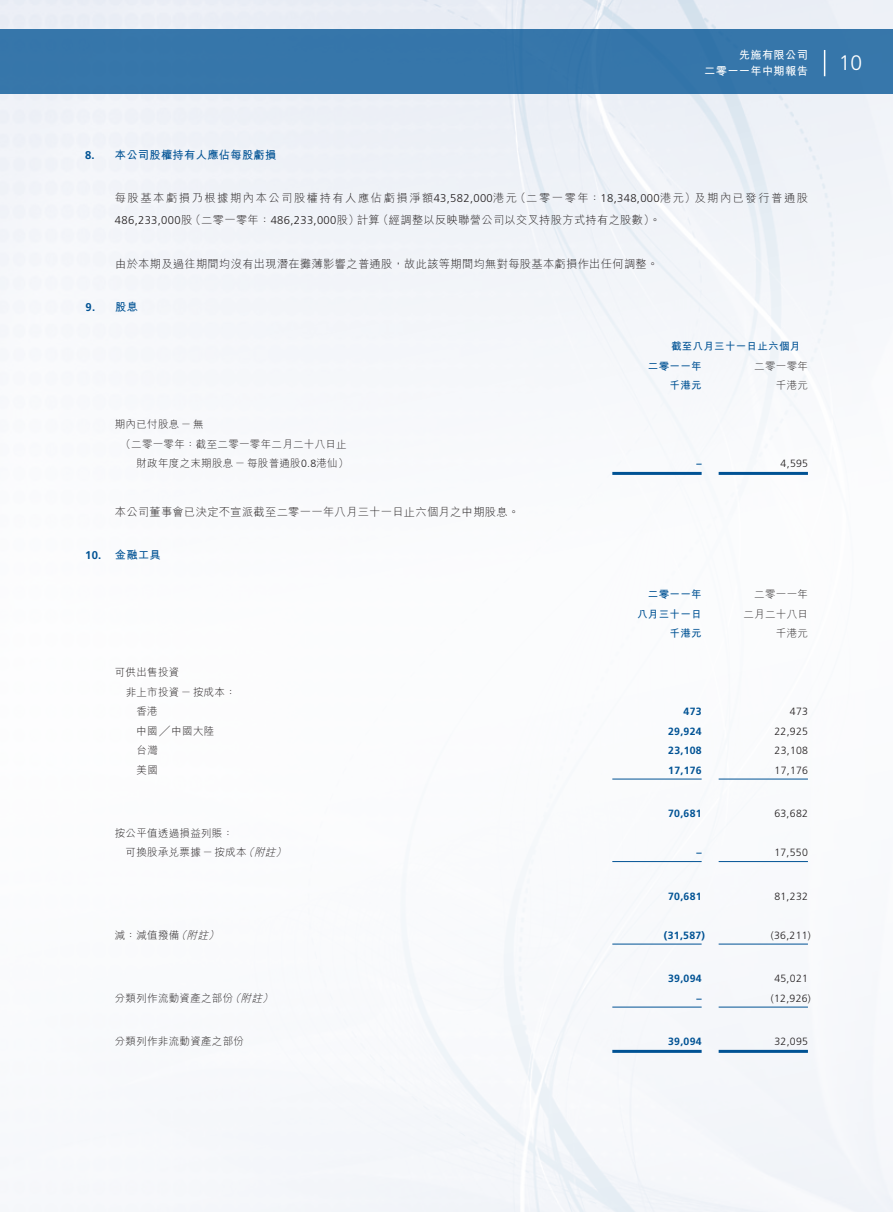
<style>
.page{position:relative;width:893px;height:1212px;background:#fff}
.page>*{position:absolute;margin:0;border:0;box-sizing:border-box;transform-origin:0 0}
.t1{font:300 21px "Frutiger LT Std";color:#fff}
.t2{font:300 11.25px/21.8px "M Hei HK";letter-spacing:.14em;color:#231f20}
.t3{font:300 11.25px "M Hei HK";letter-spacing:.03em;color:#231f20}
.t4{font:700 11.25px "M Hei HK";letter-spacing:.03em;color:#005294}
.t5{font:700 11.25px/16.5px "M Hei HK";letter-spacing:.03em;color:#fff;text-align:right}
.t6{font:700 11.25px "Frutiger LT Std";color:#005294}
.t7{font:300 10.5px/19.5px "M Hei HK";letter-spacing:.03em;color:#231f20}
.t8{font:300 10.5px "Frutiger LT Std";letter-spacing:.03em;color:#231f20}
.t9{font:700 10.5px "Frutiger LT Std";letter-spacing:.03em;color:#005294}
.t10{font:700 10.5px/19.5px "M Hei HK";letter-spacing:.03em;color:#005294}
.s1{font-family:"Frutiger LT Std"}
.s2{font-family:"M Hei HK"}
.s3{font-style:italic}
</style>
<div class="page">
<div style="left:0;top:29px;width:893px;height:65px;background:#3676aa"></div>
<svg style="left:824px;top:50px;width:1px;height:26px"></svg>
<hr style="left:0;top:29px;width:1px;height:65px;background:#005294">
<hr style="left:612px;top:472px;width:90px;height:3px;background:#005294">
<hr style="left:719px;top:472px;width:89px;height:3px;background:#005294">
<hr style="left:612px;top:779px;width:90px;height:1px;background:#005294">
<hr style="left:719px;top:779px;width:89px;height:1px;background:#005294">
<hr style="left:612px;top:861px;width:90px;height:1px;background:#005294">
<hr style="left:719px;top:861px;width:89px;height:1px;background:#005294">
<hr style="left:612px;top:944px;width:90px;height:1px;background:#005294">
<hr style="left:719px;top:944px;width:89px;height:1px;background:#005294">
<hr style="left:612px;top:1007px;width:90px;height:1px;background:#005294">
<hr style="left:719px;top:1007px;width:89px;height:1px;background:#005294">
<hr style="left:612px;top:1050px;width:90px;height:3px;background:#005294">
<hr style="left:719px;top:1050px;width:89px;height:3px;background:#005294">
<p class="t5" style="left:704px;top:46px;width:105px">先施有限公司<br>二零一一年中期報告</p>
<p class="t4" style="left:85px;top:147px;width:193px"><span class="s1">8.</span> 本公司股權持有人應佔每股虧損</p>
<p class="t2" style="left:115px;top:187px;width:695px">每股基本虧損乃根據期內本公司股權持有人應佔虧損淨額<span class="s1">43,582,000</span>港元（二零一零年：<span class="s1">18,348,000</span>港元）及期內已發行普通股<br><span class="s1">486,233,000</span>股（二零一零年：<span class="s1">486,233,000</span>股）計算（經調整以反映聯營公司以交叉持股方式持有之股數）。</p>
<p class="t3" style="left:115px;top:256px;width:545px">由於本期及過往期間均沒有出現潛在攤薄影響之普通股，故此該等期間均無對每股基本虧損作出任何調整。</p>
<p class="t6" style="left:85px;top:301px;width:54px">9. <span class="s2">股息</span></p>
<p class="t10" style="left:648px;top:336px;width:154px;text-indent:23px">截至八月三十一日止六個月二零一一年</p>
<p class="t7" style="left:754px;top:356px;width:55px">二零一零年</p>
<p class="t10" style="left:670px;top:375px;width:34px">千港元</p>
<p class="t7" style="left:776px;top:375px;width:34px">千港元</p>
<p class="t7" style="left:115px;top:414px;width:90px">期內已付股息－無</p>
<p class="t7" style="left:120px;top:434px;width:228px">（二零一零年：截至二零一零年二月二十八日止</p>
<p class="t7" style="left:136px;top:453px;width:214px">財政年度之末期股息－每股普通股<span class="s1">0.8</span>港仙）</p>
<p class="t9" style="left:696px;top:457px;width:7px">–</p>
<p class="t8" style="left:781px;top:458px;width:29px">4,595</p>
<p class="t3" style="left:115px;top:503px;width:406px">本公司董事會已決定不宣派截至二零一一年八月三十一日止六個月之中期股息。</p>
<p class="t4" style="left:85px;top:547px;width:77px"><span class="s1">10.</span> 金融工具</p>
<p class="t10" style="left:648px;top:584px;width:55px">二零一一年</p>
<p class="t7" style="left:754px;top:584px;width:55px">二零一一年</p>
<p class="t10" style="left:637px;top:603px;width:66px">八月三十一日</p>
<p class="t7" style="left:743px;top:603px;width:66px">二月二十八日</p>
<p class="t10" style="left:670px;top:623px;width:34px">千港元</p>
<p class="t7" style="left:776px;top:623px;width:34px">千港元</p>
<p class="t7" style="left:115px;top:662px;width:66px">可供出售投資</p>
<p class="t7" style="left:126px;top:681px;width:112px">非上市投資－按成本：</p>
<p class="t7" style="left:136px;top:701px;width:23px">香港</p>
<p class="t9" style="left:684px;top:705px;width:20px">473</p>
<p class="t8" style="left:790px;top:705px;width:20px">473</p>
<p class="t7" style="left:136px;top:720px;width:79px">中國╱中國大陸</p>
<p class="t9" style="left:668px;top:725px;width:35px">29,924</p>
<p class="t8" style="left:774px;top:725px;width:35px">22,925</p>
<p class="t7" style="left:137px;top:740px;width:23px">台灣</p>
<p class="t9" style="left:668px;top:744px;width:35px">23,108</p>
<p class="t8" style="left:774px;top:744px;width:35px">23,108</p>
<p class="t7" style="left:137px;top:759px;width:23px">美國</p>
<p class="t9" style="left:668px;top:764px;width:35px">17,176</p>
<p class="t8" style="left:774px;top:764px;width:35px">17,176</p>
<p class="t9" style="left:668px;top:807px;width:35px">70,681</p>
<p class="t8" style="left:774px;top:807px;width:35px">63,682</p>
<p class="t7" style="left:126px;top:822px;width:166px;text-indent:-11px">按公平值透過損益列賬：<br>可換股承兌票據－按成本<span class="s3">（附註）</span></p>
<p class="t9" style="left:696px;top:846px;width:7px">–</p>
<p class="t8" style="left:774px;top:846px;width:35px">17,550</p>
<p class="t9" style="left:668px;top:890px;width:35px">70,681</p>
<p class="t8" style="left:774px;top:890px;width:35px">81,232</p>
<p class="t7" style="left:115px;top:924px;width:109px">減：減值撥備<span class="s3">（附註）</span></p>
<p class="t9" style="left:664px;top:929px;width:43px">(31,587)</p>
<p class="t8" style="left:771px;top:929px;width:42px">(36,211)</p>
<p class="t9" style="left:668px;top:972px;width:35px">39,094</p>
<p class="t8" style="left:774px;top:972px;width:35px">45,021</p>
<p class="t7" style="left:115px;top:987px;width:163px">分類列作流動資產之部份<span class="s3">（附註）</span></p>
<p class="t9" style="left:696px;top:992px;width:7px">–</p>
<p class="t8" style="left:771px;top:992px;width:42px">(12,926)</p>
<p class="t7" style="left:115px;top:1031px;width:131px">分類列作非流動資產之部份</p>
<p class="t9" style="left:668px;top:1035px;width:35px">39,094</p>
<p class="t8" style="left:774px;top:1035px;width:35px">32,095</p>
<h1 class="t1" style="left:839px;top:50px;width:25px">10</h1>
</div>
